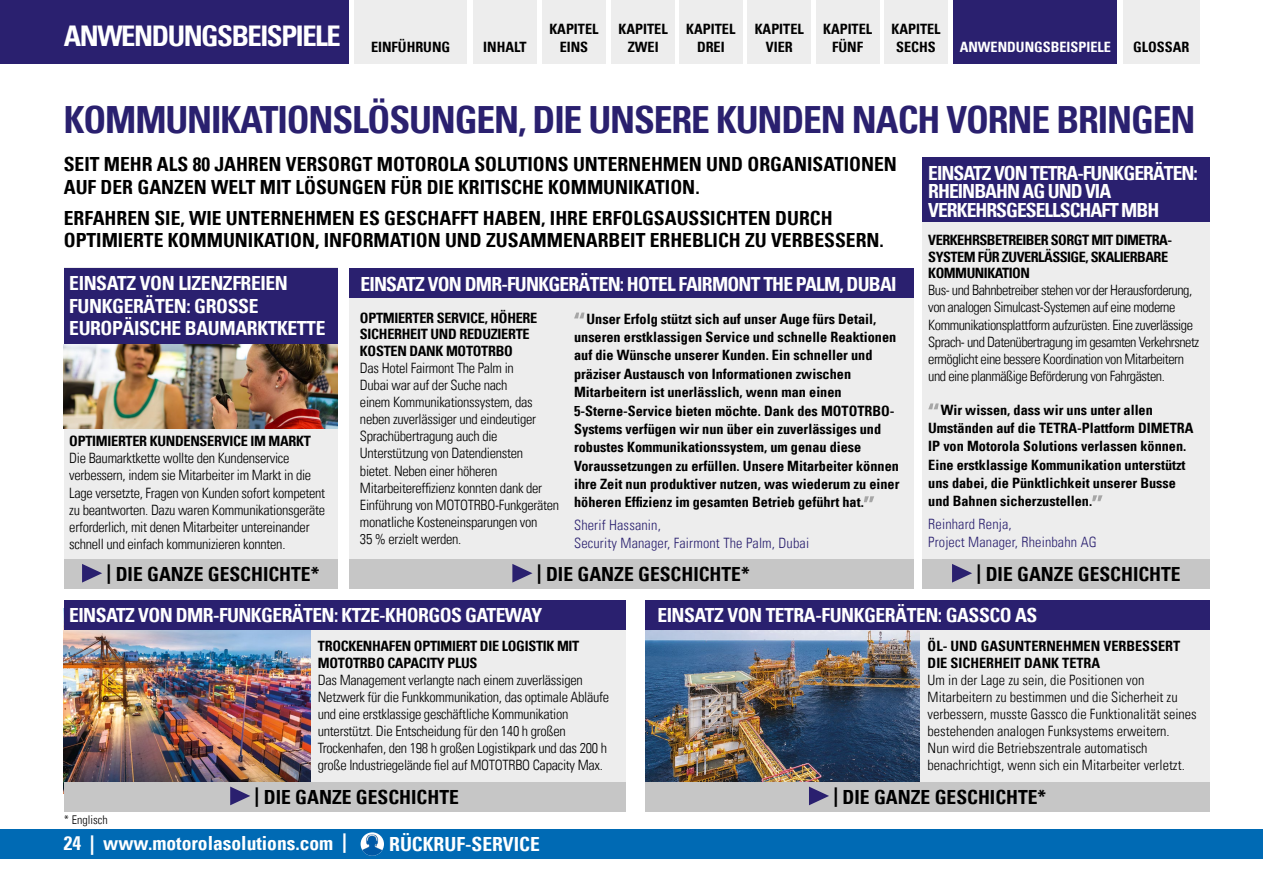
<style>
.page{position:relative;width:1263px;height:893px;background:#fff}
.page>*{position:absolute;margin:0;border:0;box-sizing:border-box;transform-origin:0 0}
.t1{font:700 condensed 37.5px "Univers LT";letter-spacing:-.03em;color:#2a206f}
.t2{font:700 condensed 28.5px "Univers LT";letter-spacing:-.05em;color:#fff}
.t3{font:700 condensed 19.5px/22.5px "Univers LT";color:#000}
.t4{font:700 condensed 19.5px/22.5px "Univers LT";letter-spacing:-.03em;color:#fff}
.t5{font:700 condensed 19.5px/18.3px "Univers LT";letter-spacing:-.05em;color:#fff}
.t6{font:700 condensed 19.5px "Univers LT";color:#fff}
.t7{font:300 condensed 14.25px/17.1px "Univers LT";letter-spacing:-.02em;color:#000}
.t8{font:700 condensed 14.25px/18.3px "Univers LT";color:#000;text-align:center}
.t9{font:300 condensed 14.25px/17.1px "Univers LT";color:#000}
.t10{font:700 condensed 14.25px/16.5px "Univers LT";letter-spacing:-.02em;color:#000}
.t11{font:300 condensed 14.25px/18.3px "Univers LT";letter-spacing:.01em;color:#2a206f}
.t12{font:700 condensed 14.25px/16.5px "Univers LT";letter-spacing:-.035em;color:#000}
.t13{font:700 condensed 14.25px "Univers LT";color:#fff}
.t14{font:300 condensed 12px "Univers LT";color:#000}
</style>
<div class="page">
<div style="left:64px;top:600px;width:561px;height:208px;background:#ededed"></div>
<img style="left:64px;top:629px;width:246px;height:153px">
<div style="left:645px;top:603px;width:565px;height:192px;background:#ededed"></div>
<img style="left:645px;top:629px;width:274px;height:153px">
<div style="left:923px;top:169px;width:287px;height:418px;background:#ededed"></div>
<div style="left:349px;top:277px;width:564px;height:297px;background:#ededed"></div>
<div style="left:64px;top:268px;width:274px;height:292px;background:#ededed"></div>
<div style="left:0;top:0;width:349px;height:64px;background:#2a206f"></div>
<div style="left:64px;top:268px;width:274px;height:76px;background:#2a206f"></div>
<div style="left:64px;top:600px;width:561px;height:29px;background:#2a206f"></div>
<div style="left:349px;top:268px;width:564px;height:30px;background:#2a206f"></div>
<div style="left:923px;top:157px;width:287px;height:65px;background:#2a206f"></div>
<div style="left:64px;top:782px;width:561px;height:30px;background:#c6c6c6"></div>
<div style="left:349px;top:559px;width:564px;height:30px;background:#c6c6c6"></div>
<div style="left:923px;top:559px;width:287px;height:30px;background:#c6c6c6"></div>
<div style="left:645px;top:600px;width:565px;height:29px;background:#2a206f"></div>
<div style="left:645px;top:782px;width:565px;height:30px;background:#c6c6c6"></div>
<svg style="left:574px;top:313px;width:10px;height:5px"></svg>
<svg style="left:864px;top:496px;width:10px;height:6px"></svg>
<svg style="left:928px;top:403px;width:11px;height:6px"></svg>
<svg style="left:1092px;top:495px;width:10px;height:6px"></svg>
<div style="left:64px;top:559px;width:274px;height:30px;background:#c6c6c6"></div>
<img style="left:64px;top:344px;width:274px;height:84px">
<div style="left:457px;top:829px;width:806px;height:30px;background:#006ab4"></div>
<div style="left:0;top:829px;width:617px;height:30px;background:#006ab4"></div>
<svg style="left:361px;top:832px;width:23px;height:24px"></svg>
<img style="left:361px;top:834px;width:23px;height:22px">
<div style="left:542px;top:0;width:64px;height:64px;background:#ededed"></div>
<div style="left:473px;top:0;width:64px;height:64px;background:#ededed"></div>
<div style="left:611px;top:0;width:64px;height:64px;background:#ededed"></div>
<div style="left:679px;top:0;width:64px;height:64px;background:#ededed"></div>
<div style="left:747px;top:0;width:64px;height:64px;background:#ededed"></div>
<div style="left:816px;top:0;width:63px;height:64px;background:#ededed"></div>
<div style="left:884px;top:0;width:64px;height:64px;background:#ededed"></div>
<div style="left:953px;top:0;width:164px;height:64px;background:#2a206f"></div>
<div style="left:1123px;top:0;width:76px;height:64px;background:#ededed"></div>
<div style="left:355px;top:0;width:112px;height:64px;background:#ededed"></div>
<h2 class="t2" style="left:64px;top:18px;width:278px">ANWENDUNGSBEISPIELE</h2>
<p class="t8" style="left:549px;top:20px;width:51px">KAPITEL</p>
<p class="t8" style="left:619px;top:20px;width:51px">KAPITEL<br>ZWEI</p>
<p class="t8" style="left:686px;top:20px;width:51px">KAPITEL<br>DREI</p>
<p class="t8" style="left:755px;top:20px;width:51px">KAPITEL<br>VIER</p>
<p class="t8" style="left:823px;top:20px;width:51px">KAPITEL<br>FÜNF</p>
<p class="t8" style="left:891px;top:20px;width:51px">KAPITEL</p>
<p class="t8" style="left:371px;top:38px;width:81px">EINFÜHRUNG</p>
<p class="t8" style="left:896px;top:38px;width:41px">SECHS</p>
<p class="t13" style="left:960px;top:38px;width:153px">ANWENDUNGSBEISPIELE</p>
<p class="t8" style="left:1133px;top:38px;width:58px">GLOSSAR</p>
<p class="t8" style="left:483px;top:38px;width:45px">INHALT</p>
<p class="t8" style="left:560px;top:38px;width:30px">EINS</p>
<h1 class="t1" style="left:64px;top:97px;width:1133px">KOMMUNIKATIONSLÖSUNGEN, DIE UNSERE KUNDEN NACH VORNE BRINGEN</h1>
<h3 class="t3" style="left:64px;top:153px;width:835px">SEIT MEHR ALS 80 JAHREN VERSORGT MOTOROLA SOLUTIONS UNTERNEHMEN UND ORGANISATIONEN<br>AUF DER GANZEN WELT MIT LÖSUNGEN FÜR DIE KRITISCHE KOMMUNIKATION.</h3>
<h3 class="t3" style="left:64px;top:207px;width:821px">ERFAHREN SIE, WIE UNTERNEHMEN ES GESCHAFFT HABEN, IHRE ERFOLGSAUSSICHTEN DURCH<br>OPTIMIERTE KOMMUNIKATION, INFORMATION UND ZUSAMMENARBEIT ERHEBLICH ZU VERBESSERN.</h3>
<h3 class="t5" style="left:928px;top:164px;width:271px">EINSATZ VON TETRA-FUNKGERÄTEN:<br>RHEINBAHN AG UND VIA<br>VERKEHRSGESELLSCHAFT MBH</h3>
<p class="t12" style="left:928px;top:232px;width:245px">VERKEHRSBETREIBER SORGT MIT DIMETRA-<br>SYSTEM FÜR ZUVERLÄSSIGE, SKALIERBARE<br>KOMMUNIKATION</p>
<p class="t7" style="left:928px;top:282px;width:272px">Bus- und Bahnbetreiber stehen vor der Herausforderung, von analogen Simulcast-Systemen auf eine moderne Kommunikationsplattform aufzurüsten. Eine zuverlässige Sprach- und Datenübertragung im gesamten Verkehrsnetz ermöglicht eine bessere Koordination von Mitarbeitern und eine planmäßige Beförderung von Fahrgästen.</p>
<h3 class="t4" style="left:360px;top:273px;width:538px">EINSATZ VON DMR-FUNKGERÄTEN: HOTEL FAIRMONT THE PALM, DUBAI</h3>
<p class="t10" style="left:360px;top:309px;width:179px">OPTMIERTER SERVICE, HÖHERE<br>SICHERHEIT UND REDUZIERTE<br>KOSTEN DANK MOTOTRBO</p>
<p class="t7" style="left:360px;top:359px;width:201px">Das Hotel Fairmont The Palm in<br>Dubai war auf der Suche nach<br>einem Kommunikationssystem, das neben zuverlässiger und eindeutiger<br>Sprachübertragung auch die<br>Unterstützung von Datendiensten<br>bietet. Neben einer höheren<br>Mitarbeitereffizienz konnten dank der<br>Einführung von MOTOTRBO-Funkgeräten monatliche Kosteneinsparungen von<br>35 % erzielt werden.</p>
<h3 class="t3" style="left:537px;top:563px;width:214px">| DIE GANZE GESCHICHTE*</h3>
<h3 class="t4" style="left:69px;top:272px;width:258px">EINSATZ VON LIZENZFREIEN<br>FUNKGERÄTEN: GROSSE<br>EUROPÄISCHE BAUMARKTKETTE</h3>
<p class="t8" style="left:574px;top:309px;width:327px;text-align:left;text-indent:12px">Unser Erfolg stützt sich auf unser Auge fürs Detail, unseren erstklassigen Service und schnelle Reaktionen auf die Wünsche unserer Kunden. Ein schneller und präziser Austausch von Informationen zwischen Mitarbeitern ist unerlässlich, wenn man einen 5-Sterne-Service bieten möchte. Dank des MOTOTRBO-Systems verfügen wir nun über ein zuverlässiges und robustes Kommunikationssystem, um genau diese Voraussetzungen zu erfüllen. Unsere Mitarbeiter können ihre Zeit nun produktiver nutzen, was wiederum zu einer höheren Effizienz im gesamten Betrieb geführt hat.</p>
<p class="t11" style="left:574px;top:516px;width:237px">Sherif Hassanin,<br>Security Manager, Fairmont The Palm, Dubai</p>
<p class="t8" style="left:928px;top:400px;width:267px;text-align:left;text-indent:12px">Wir wissen, dass wir uns unter allen Umständen auf die TETRA-Plattform DIMETRA IP von Motorola Solutions verlassen können.<br>Eine erstklassige Kommunikation unterstützt uns dabei, die Pünktlichkeit unserer Busse und Bahnen sicherzustellen.</p>
<p class="t11" style="left:928px;top:515px;width:170px">Reinhard Renja,<br>Project Manager, Rheinbahn AG</p>
<p class="t10" style="left:69px;top:433px;width:243px">OPTIMIERTER KUNDENSERVICE IM MARKT</p>
<p class="t7" style="left:69px;top:450px;width:257px">Die Baumarktkette wollte den Kundenservice verbessern, indem sie Mitarbeiter im Markt in die Lage versetzte, Fragen von Kunden sofort kompetent zu beantworten. Dazu waren Kommunikationsgeräte erforderlich, mit denen Mitarbeiter untereinander schnell und einfach kommunizieren konnten.</p>
<h3 class="t3" style="left:106px;top:563px;width:214px">| DIE GANZE GESCHICHTE*</h3>
<h3 class="t3" style="left:976px;top:563px;width:206px">| DIE GANZE GESCHICHTE</h3>
<h3 class="t4" style="left:69px;top:603px;width:475px">EINSATZ VON DMR-FUNKGERÄTEN: KTZE-KHORGOS GATEWAY</h3>
<p class="t10" style="left:318px;top:638px;width:263px">TROCKENHAFEN OPTIMIERT DIE LOGISTIK MIT<br>MOTOTRBO CAPACITY PLUS</p>
<p class="t7" style="left:318px;top:671px;width:293px">Das Management verlangte nach einem zuverlässigen Netzwerk für die Funkkommunikation, das optimale Abläufe und eine erstklassige geschäftliche Kommunikation unterstützt. Die Entscheidung für den 140 h großen Trockenhafen, den 198 h großen Logistikpark und das 200 h große Industriegelände fiel auf MOTOTRBO Capacity Max.</p>
<h3 class="t3" style="left:255px;top:785px;width:206px">| DIE GANZE GESCHICHTE</h3>
<p class="t14" style="left:64px;top:812px;width:45px">* Englisch</p>
<h3 class="t6" style="left:64px;top:831px;width:285px">24 | www.motorolasolutions.com |</h3>
<h3 class="t6" style="left:389px;top:832px;width:152px">RÜCKRUF-SERVICE</h3>
<h3 class="t4" style="left:657px;top:603px;width:382px">EINSATZ VON TETRA-FUNKGERÄTEN: GASSCO AS</h3>
<p class="t8" style="left:928px;top:638px;width:254px;line-height:16.5px;text-align:left">ÖL- UND GASUNTERNEHMEN VERBESSERT<br>DIE SICHERHEIT DANK TETRA</p>
<p class="t9" style="left:928px;top:671px;width:271px">Um in der Lage zu sein, die Positionen von Mitarbeitern zu bestimmen und die Sicherheit zu verbessern, musste Gassco die Funktionalität seines bestehenden analogen Funksystems erweitern.<br>Nun wird die Betriebszentrale automatisch benachrichtigt, wenn sich ein Mitarbeiter verletzt.</p>
<h3 class="t3" style="left:833px;top:785px;width:214px">| DIE GANZE GESCHICHTE*</h3>
</div>
